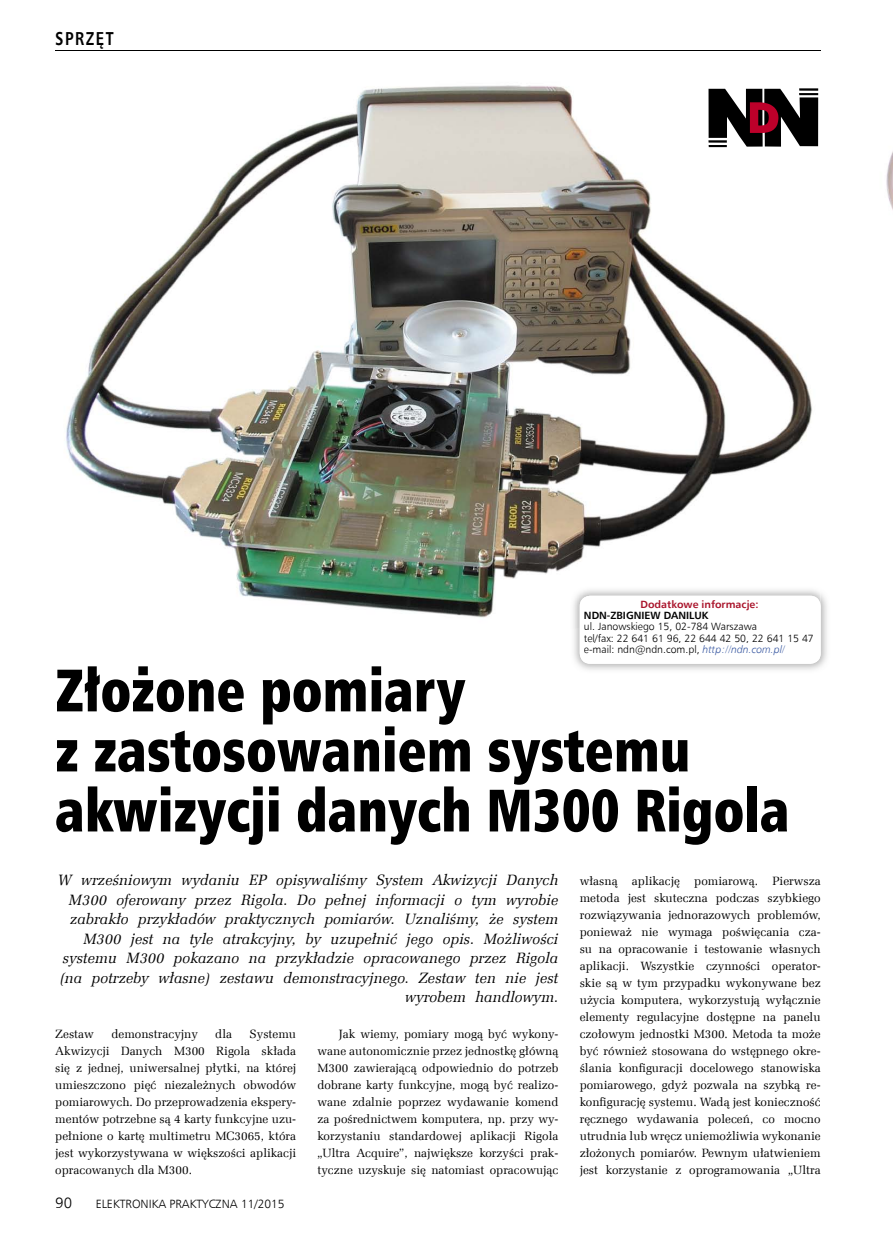
<style>
.page{position:relative;width:893px;height:1234px;background:#fff}
.page>*{position:absolute;margin:0;border:0;box-sizing:border-box;transform-origin:0 0}
.t1{font:60px/60px "Humnst 777 X Blk Cn EU";color:#000;scale:.9 1}
.t2{font:700 18.75px "Humnst 777 EU";letter-spacing:.1em;color:#000;scale:.8 1}
.t3{font:italic 15px/19.5px "Zapf Ellipt EU";letter-spacing:.005em;color:#000;text-align:right}
.t4{font:15px "Humnst 777 Lt EU";color:#000}
.t5{font:12px/17px "Zapf Ellipt EU";color:#000;text-align:justify}
.t6{font:12px "Humnst 777 Lt EU";color:#000}
.t7{font:10.5px/11.2px "Humnst 777 Lt EU";color:#000}
.t8{font:700 10.5px "Humnst 777 EU";color:#a9132a}
.t9{font:700 10.5px "Humnst 777 EU";color:#000}
.s1{font-style:italic;color:#3c5ba3}
</style>
<div class="page">
<hr style="left:55px;top:51px;width:766px;height:1px;background:#000">
<img style="left:66px;top:85px;width:753px;height:533px">
<img style="left:886px;top:151px;width:7px;height:59px">
<img style="left:573px;top:594px;width:254px;height:76px">
<img style="left:570px;top:585px;width:251px;height:43px">
<div style="left:580px;top:595px;width:241px;height:68px;background:#fff;border-radius:11px"></div>
<hr style="left:799px;top:88px;width:19px;height:3px;background:#000">
<svg style="left:708px;top:89px;width:110px;height:58px"></svg>
<h2 class="t2" style="left:55px;top:27px;width:75px">SPRZĘT</h2>
<p class="t8" style="left:640px;top:597px;width:120px">Dodatkowe informacje:</p>
<p class="t9" style="left:584px;top:608px;width:126px">NDN-ZBIGNIEW DANILUK</p>
<p class="t7" style="left:584px;top:620px;width:231px">ul. Janowskiego 15, 02-784 Warszawa<br>tel/fax: 22 641 61 96, 22 644 42 50, 22 641 15 47 e-mail: ndn@ndn.com.pl, <span class="s1">http://ndn.com.pl/</span></p>
<h1 class="t1" style="left:55px;top:660px;width:817px">Złożone pomiary<br>z zastosowaniem systemu akwizycji danych M300 Rigola</h1>
<p class="t3" style="left:58px;top:870px;width:502px">W wrześniowym wydaniu EP opisywaliśmy System Akwizycji Danych M300 oferowany przez Rigola. Do pełnej informacji o tym wyrobie zabrakło przykładów praktycznych pomiarów. Uznaliśmy, że system M300 jest na tyle atrakcyjny, by uzupełnić jego opis. Możliwości systemu M300 pokazano na przykładzie opracowanego przez Rigola (na potrzeby własne) zestawu demonstracyjnego. Zestaw ten nie jest wyrobem handlowym.</p>
<p class="t5" style="left:580px;top:872px;width:242px">własną aplikację pomiarową. Pierwsza metoda jest skuteczna podczas szybkiego rozwiązywania jednorazowych problemów, ponieważ nie wymaga poświęcania cza&shy;su na opracowanie i testowanie własnych aplikacji. Wszystkie czynności operator&shy;skie są w tym przypadku wykonywane bez użycia komputera, wykorzystują wyłącznie elementy regulacyjne dostępne na panelu czołowym jednostki M300. Metoda ta może być również stosowana do wstępnego okre&shy;ślania konfiguracji docelowego stanowiska pomiarowego, gdyż pozwala na szybką re&shy;konfigurację systemu. Wadą jest konieczność ręcznego wydawania poleceń, co mocno utrudnia lub wręcz uniemożliwia wykonanie złożonych pomiarów. Pewnym ułatwieniem jest korzystanie z oprogramowania „Ultra</p>
<p class="t5" style="left:55px;top:1025px;width:40px">Zestaw</p>
<p class="t5" style="left:111px;top:1025px;width:88px">demonstracyjny</p>
<p class="t5" style="left:215px;top:1025px;width:18px">dla</p>
<p class="t5" style="left:317px;top:1025px;width:242px;text-indent:21px">Jak wiemy, pomiary mogą być wykony&shy;wane autonomicznie przez jednostkę główną M300 zawierającą odpowiednio do potrzeb dobrane karty funkcyjne, mogą być realizo&shy;wane zdalnie poprzez wydawanie komend za pośrednictwem komputera, np. przy wy&shy;korzystaniu standardowej aplikacji Rigola „Ultra Acquire”, największe korzyści prak&shy;tyczne uzyskuje się natomiast opracowując</p>
<p class="t5" style="left:55px;top:1025px;width:242px;text-indent:194px">Systemu Akwizycji Danych M300 Rigola składa się z jednej, uniwersalnej płytki, na której umieszczono pięć niezależnych obwodów pomiarowych. Do przeprowadzenia ekspery&shy;mentów potrzebne są 4 karty funkcyjne uzu&shy;pełnione o kartę multimetru MC3065, która jest wykorzystywana w większości aplikacji opracowanych dla M300.</p>
<p class="t4" style="left:55px;top:1193px;width:18px">90</p>
<p class="t6" style="left:96px;top:1196px;width:191px">ELEKTRONIKA PRAKTYCZNA 11/2015</p>
</div>
